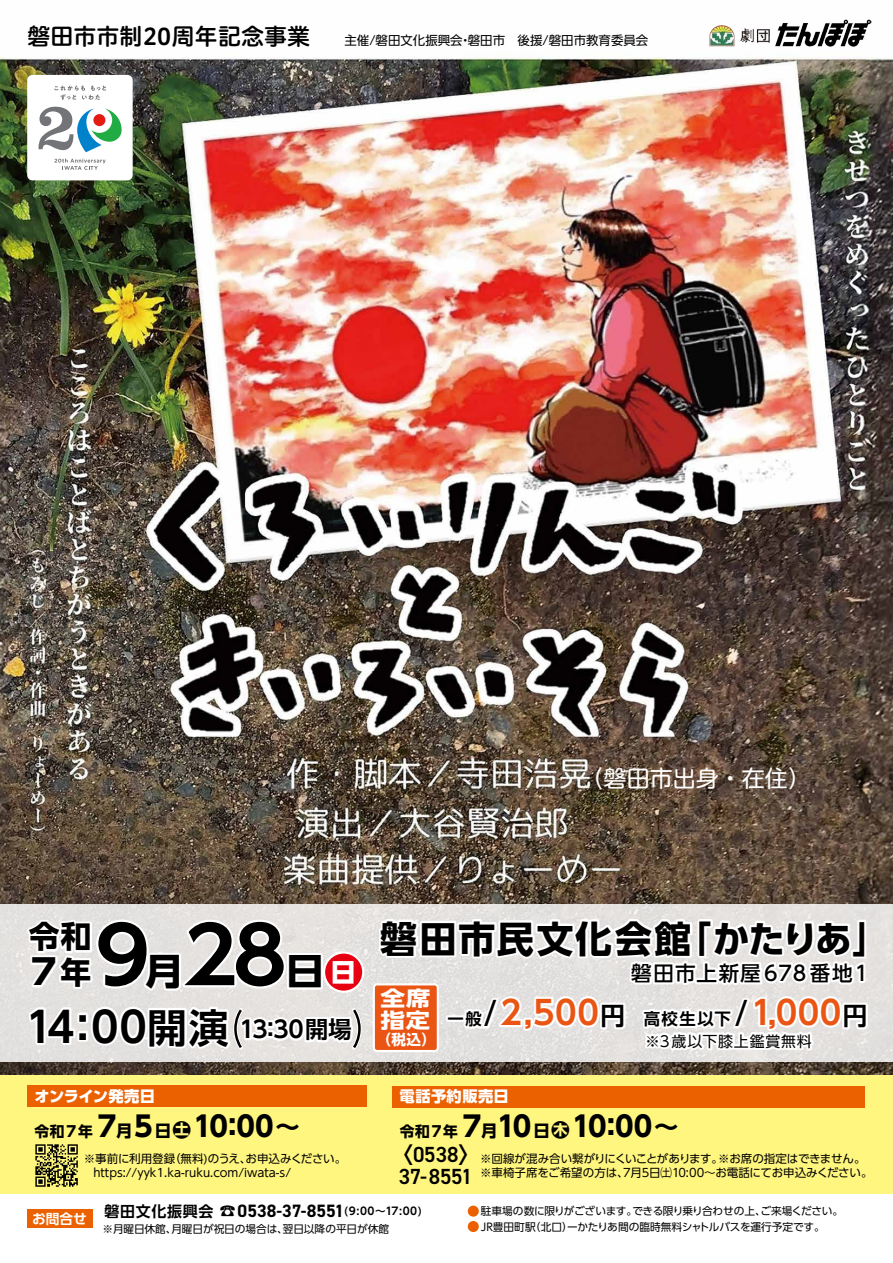
<style>
.page{position:relative;width:893px;height:1263px;background:#fff}
.page>*{position:absolute;margin:0;border:0;box-sizing:border-box;transform-origin:0 0}
.t1{font:700 77.7px "UD Shin Go Pr 6 N De";color:#000;scale:1.07 1}
.t2{font:700 41.7px "UD Shin Go Pr 6 N De";color:#000}
.t3{font:700 36.75px "UD Shin Go Pr 6 N";letter-spacing:.07em;color:#000}
.t4{font:700 36.75px "UD Shin Go Pr 6 N";letter-spacing:.05em;color:#000}
.t5{font:700 36.75px "UD Shin Go Pr 6 N";letter-spacing:.05em;color:#000;scale:1.07 1}
.t6{font:700 34.65px "UD Shin Go Pr 6 N";color:#000;scale:1.11 1}
.t7{font:700 32.7px "UD Shin Go Pr 6 N De";letter-spacing:.01em;color:#ea5514}
.t8{font:700 30.75px/35.7px "UD Shin Go Pr 6 N";color:#000;text-align:right}
.t9{font:700 28.05px "UD Shin Go Pro";letter-spacing:-.09em;color:#000}
.t10{font:700 24.6px "UD Shin Go Pr 6 N De";color:#000}
.t11{font:800 24.3px "UD Shin Go Pro";color:#000}
.t12{font:23.1px "Hiragino UD Sans R Std N W6";color:#000}
.t13{font:23.1px "UD Shin M Go Pr 6";color:#fff}
.t14{font:700 23.1px "UD Shin Go Pr 6 N De";color:#000}
.t15{font:600 21.9px/21.5px "DIN2014";letter-spacing:-.01em;color:#000;text-align:center}
.t16{font:500 20.55px "UD Shin Go Pr 6 N";letter-spacing:.075em;color:#000}
.t17{font:700 20.55px "UD Shin Go Pr 6 N";color:#fff;scale:1.2 1}
.t18{font:700 18px "DIN2014";color:#000}
.t19{font:700 16.5px "UD Shin Go Pro";color:#000}
.t20{font:700 16.35px "UD Shin Go Pr 6 N De";letter-spacing:.08em;color:#000}
.t21{font:800 15.3px "UD Shin Go Pr 6 N";letter-spacing:-.035em;color:#fff}
.t22{font:800 15.3px "UD Shin Go Pr 6 N";letter-spacing:.015em;color:#fff}
.t23{font:15px "UD Shin Go Pr 6 N";letter-spacing:.055em;color:#000}
.t24{font:700 15px "UD Shin Go Pro De";letter-spacing:.05em;color:#000}
.t25{font:700 14.7px "UD Shin Go Pro";letter-spacing:.125em;color:#000}
.t26{font:700 14.55px "UD Shin Go Pr 6 N";color:#fff}
.t27{font:700 13.65px "UD Shin Go Pro De";color:#fff}
.t28{font:12.45px "UD Shin Go Pro";color:#000}
.t29{font:11.55px/13.6px "UD Shin Go Pro";color:#000}
.t30{font:11.55px "UD Shin Go Pro";letter-spacing:-.025em;color:#000}
.t31{font:10.65px "UD Shin Go Pro";letter-spacing:-.015em;color:#000}
.t32{font:10.65px "UD Shin Go Pro";letter-spacing:-.045em;color:#000}
.t33{font:700 10.65px "UD Shin Go Pro De";color:#000}
.s1{font-family:"UD Shin Go Pr 6";font-weight:800;font-size:25.5px;color:#fff}
.s2{font-size:39.9px}
.s3{color:#000}
.s4{font-size:18.6px}
.s5{font-family:"UD Shin Go Pro De";font-weight:700}
.s6{font-family:"UD Shin Go Pro";font-size:16.35px}
</style>
<div class="page">
<img style="left:0;top:57px;width:893px;height:1018px">
<div style="left:0;top:904px;width:893px;height:157px;background:#e3e1df"></div>
<div style="left:0;top:1075px;width:893px;height:118px;background:#fff67f"></div>
<div style="left:27px;top:75px;width:106px;height:105px;background:#fff;border-radius:5px"></div>
<svg style="left:54px;top:159px;width:52px;height:11px"></svg>
<svg style="left:39px;top:107px;width:83px;height:45px"></svg>
<svg style="left:54px;top:85px;width:52px;height:15px"></svg>
<img style="left:709px;top:19px;width:163px;height:28px">
<svg style="left:23px;top:910px;width:845px;height:145px"></svg>
<div style="left:27px;top:1086px;width:339px;height:21px;background:#eb6100"></div>
<div style="left:392px;top:1086px;width:473px;height:21px;background:#eb6100"></div>
<div style="left:28px;top:1209px;width:65px;height:19px;background:#eb6100"></div>
<svg style="left:35px;top:1144px;width:43px;height:43px"></svg>
<div style="left:468px;top:1205px;width:11px;height:12px;background:#eb6100;border-radius:50%"></div>
<div style="left:468px;top:1221px;width:11px;height:11px;background:#eb6100;border-radius:50%"></div>
<h3 class="t12" style="left:27px;top:18px;width:284px">磐田市市制20周年記念事業</h3>
<p class="t28" style="left:344px;top:30px;width:305px">主催/磐田文化振興会磐田市　後援/磐田市教育委員会</p>
<p class="t28" style="left:459px;top:30px;width:14px">・</p>
<h3 class="t13" style="left:581px;top:759px;width:232px">（磐田市出身・在住(</h3>
<h3 class="t8" style="left:29px;top:918px;width:64px">令和年</h3>
<h3 class="t6" style="left:31px;top:944px;width:24px">7</h3>
<h1 class="t1" style="left:95px;top:892px;width:181px">9 28</h1>
<h3 class="t5" style="left:145px;top:941px;width:38px">月</h3>
<h3 class="t5" style="left:285px;top:941px;width:68px">日<span class="s1">日</span></h3>
<h2 class="t2" style="left:26px;top:993px;width:204px">14:00<span class="s2">開演</span></h2>
<h3 class="t14" style="left:240px;top:1011px;width:114px">13:30開場</h3>
<h3 class="t3" style="left:380px;top:909px;width:313px">磐田市民文化会館</h3>
<h3 class="t16" style="left:631px;top:956px;width:238px">磐田市上新屋678番地1</h3>
<h3 class="t4" style="left:675px;top:909px;width:216px">「かたりあ「</h3>
<h3 class="t17" style="left:380px;top:982px;width:43px">全席</h3>
<h3 class="t17" style="left:380px;top:1004px;width:43px">指定</h3>
<p class="t26" style="left:376px;top:1028px;width:61px">（税込(</p>
<h3 class="t7" style="left:484px;top:986px;width:117px"><span class="s3">/</span>2,500</h3>
<h3 class="t10" style="left:600px;top:996px;width:26px">円</h3>
<h3 class="t20" style="left:447px;top:1005px;width:36px">一般</h3>
<h3 class="t7" style="left:735px;top:986px;width:108px"><span class="s3">/</span>1,000</h3>
<h3 class="t10" style="left:843px;top:996px;width:26px">円</h3>
<h3 class="t20" style="left:644px;top:1005px;width:88px">高校生以下</h3>
<p class="t23" style="left:645px;top:1029px;width:168px">※3歳以下膝上鑑賞無料</p>
<h3 class="t21" style="left:35px;top:1084px;width:122px">オンライン発売日</h3>
<h3 class="t22" style="left:400px;top:1084px;width:111px">電話予約販売日</h3>
<h3 class="t9" style="left:193px;top:1104px;width:82px">10:00</h3>
<h3 class="t9" style="left:98px;top:1104px;width:20px">7</h3>
<h3 class="t9" style="left:134px;top:1104px;width:20px">5</h3>
<h3 class="t19" style="left:155px;top:1117px;width:38px">日<span class="s4">土</span></h3>
<h3 class="t11" style="left:275px;top:1107px;width:26px">~</h3>
<h3 class="t19" style="left:116px;top:1117px;width:18px">月</h3>
<p class="t25" style="left:35px;top:1119px;width:60px">令和7年</p>
<h3 class="t9" style="left:497px;top:1104px;width:36px">10</h3>
<h3 class="t9" style="left:572px;top:1104px;width:82px">10:00</h3>
<h3 class="t9" style="left:463px;top:1104px;width:20px">7</h3>
<h3 class="t19" style="left:533px;top:1117px;width:38px">日<span class="s4">木</span></h3>
<h3 class="t11" style="left:654px;top:1107px;width:26px">~</h3>
<h3 class="t19" style="left:481px;top:1117px;width:18px">月</h3>
<p class="t25" style="left:400px;top:1119px;width:60px">令和7年</p>
<p class="t29" style="left:93px;top:1151px;width:199px;text-indent:-10px">※事前に利用登録https://yyk1.ka-ruku.com/iwata /s-</p>
<h3 class="t15" style="left:391px;top:1143px;width:91px"><span class="s5">〉</span>0538<span class="s5">〈<br></span>37-8551</h3>
<p class="t30" style="left:246px;top:1149px;width:102px">お申込みください。</p>
<p class="t29" style="left:169px;top:1151px;width:84px">（無料)のうえ、</p>
<p class="t29" style="left:480px;top:1151px;width:394px">※回線が混み合い繋がりにくいことがあります。※お席の指定はできません。※車椅子席をご希望の方は 7、月5日㈯10:00～お電話にてお申込みください。</p>
<p class="t27" style="left:32px;top:1208px;width:56px">お問合せ</p>
<p class="t24" style="left:104px;top:1199px;width:111px">磐田文化振興会</p>
<h3 class="t18" style="left:220px;top:1199px;width:126px"><span class="s6">☎</span>0538-37-8551</h3>
<p class="t33" style="left:344px;top:1202px;width:79px">)9:00~17:00(</p>
<p class="t31" style="left:171px;top:1220px;width:118px">月曜日が祝日の場合は、</p>
<p class="t31" style="left:283px;top:1220px;width:108px">翌日以降の平日が休館</p>
<p class="t31" style="left:102px;top:1220px;width:76px">※月曜日休館、</p>
<p class="t31" style="left:481px;top:1202px;width:158px">駐車場の数に限りがございます。</p>
<p class="t31" style="left:760px;top:1202px;width:84px">ご来場ください。</p>
<p class="t32" style="left:632px;top:1202px;width:135px">できる限り乗り合わせの上、</p>
<p class="t31" style="left:567px;top:1218px;width:259px">ーかたりあ間の臨時無料シャトルバスを運行予定です。</p>
<p class="t31" style="left:530px;top:1218px;width:44px">（北口）</p>
<p class="t31" style="left:481px;top:1218px;width:56px">JR豊田町駅</p>
</div>
